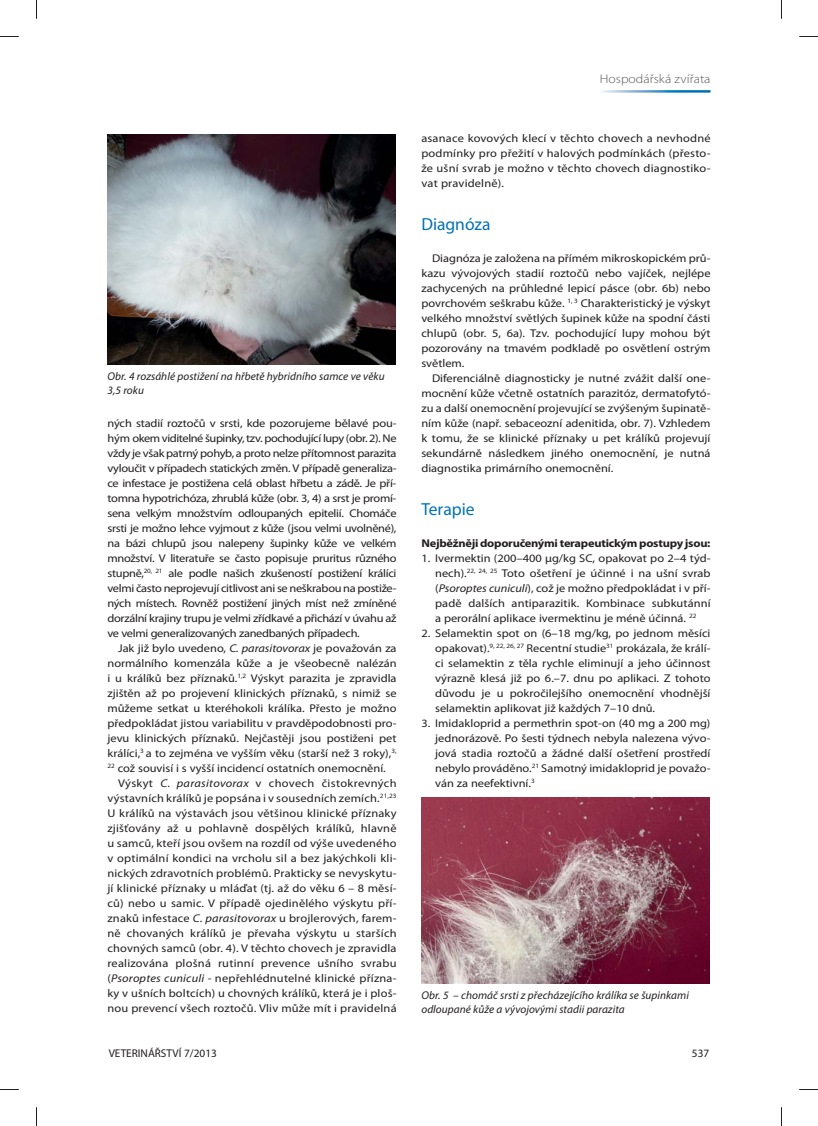
<style>
.page{position:relative;width:818px;height:1126px;background:#fff}
.page>*{position:absolute;margin:0;border:0;box-sizing:border-box;transform-origin:0 0}
.t1{font:17.5px "Myriad Pro";color:#0072b4}
.t2{font:300 12.5px "Myriad Pro";color:#58595b;scale:1.1 1}
.t3{font:11.25px/15px "Myriad Pro";letter-spacing:.005em;color:#231f20;text-align:justify;scale:1.1 1}
.t4{font:italic 11.25px/13.8px "Myriad Pro";letter-spacing:.005em;color:#231f20}
.t5{font:700 11.25px "Myriad Pro";letter-spacing:-.02em;color:#231f20;scale:1.1 1}
.t6{font:11.25px "Myriad Pro";letter-spacing:.025em;color:#231f20;scale:1.1 1}
.t7{font:11.25px "Myriad Pro";letter-spacing:.005em;color:#231f20}
.s1{font-style:italic}
</style>
<div class="page">
<img style="left:107px;top:135px;width:288px;height:229px">
<img style="left:421px;top:797px;width:287px;height:186px">
<svg style="left:0;top:36px;width:19px;height:1px"></svg>
<svg style="left:799px;top:36px;width:18px;height:1px"></svg>
<svg style="left:0;top:1089px;width:19px;height:1px"></svg>
<svg style="left:799px;top:1089px;width:18px;height:1px"></svg>
<svg style="left:36px;top:0;width:1px;height:19px"></svg>
<svg style="left:36px;top:1107px;width:1px;height:18px"></svg>
<p class="t4" style="left:107px;top:370px;width:278px">Obr. 4 rozsáhlé postižení na hřbetě hybridního samce ve věku<br>3,5 roku</p>
<p class="t3" style="left:107px;top:416px;width:264px">ných stadií roztočů v srsti, kde pozorujeme bělavé pou&shy;hým okem viditelné šupinky, tzv. pochodující lupy (obr. 2). Ne vždy je však patrný pohyb, a proto nelze přítomnost parazita vyloučit v případech statických změn. V případě generaliza&shy;ce infestace je postižena celá oblast hřbetu a zádě. Je pří&shy;tomna hypotrichóza, zhrublá kůže (obr. 3, 4) a srst je promí&shy;sena velkým množstvím odloupaných epitelií. Chomáče srsti je možno lehce vyjmout z kůže (jsou velmi uvolněné), na bázi chlupů jsou nalepeny šupinky kůže ve velkém množství. V literatuře se často popisuje pruritus různého stupně,<sup>20,</sup> <sup>21</sup> ale podle našich zkušeností postižení králíci velmi často neprojevují citlivost ani se neškrabou na postiže&shy;ných místech. Rovněž postižení jiných míst než zmíněné dorzální krajiny trupu je velmi zřídkavé a přichází v úvahu až ve velmi generalizovaných zanedbaných případech.</p>
<p class="t3" style="left:118px;top:641px;width:254px">Jak již bylo uvedeno, <span class="s1">C. parasitovorax</span> je považován za</p>
<p class="t3" style="left:107px;top:656px;width:264px">normálního komenzála kůže a je všeobecně nalézán</p>
<p class="t3" style="left:107px;top:671px;width:264px">i u králíků bez příznaků.<sup>1,2</sup> Výskyt parazita je zpravidla</p>
<p class="t3" style="left:107px;top:686px;width:264px">zjištěn až po projevení klinických příznaků, s nimiž se</p>
<p class="t3" style="left:107px;top:701px;width:264px">můžeme setkat u kteréhokoli králíka. Přesto je možno</p>
<p class="t3" style="left:107px;top:716px;width:264px">předpokládat jistou variabilitu v pravděpodobnosti pro-</p>
<p class="t3" style="left:107px;top:731px;width:264px">jevu klinických příznaků. Nejčastěji jsou postiženi pet</p>
<p class="t3" style="left:107px;top:746px;width:264px">králíci,<sup>3</sup> a to zejména ve vyšším věku (starší než 3 roky),<sup>3,</sup></p>
<p class="t3" style="left:107px;top:761px;width:254px"><sup>22</sup> což souvisí i s vyšší incidencí ostatních onemocnění.</p>
<p class="t6" style="left:118px;top:778px;width:254px">Výskyt <span class="s1">C. parasitovorax</span> v chovech čistokrevných</p>
<p class="t3" style="left:107px;top:791px;width:264px">výstavních králíků je popsána i v sousedních zemích.<sup>21,23</sup></p>
<p class="t3" style="left:107px;top:806px;width:264px">U králíků na výstavách jsou většinou klinické příznaky</p>
<p class="t3" style="left:107px;top:821px;width:264px">zjišťovány až u pohlavně dospělých králíků, hlavně</p>
<p class="t3" style="left:107px;top:836px;width:264px">u samců, kteří jsou ovšem na rozdíl od výše uvedeného</p>
<p class="t3" style="left:107px;top:851px;width:264px">v optimální kondici na vrcholu sil a bez jakýchkoli kli-</p>
<p class="t3" style="left:107px;top:866px;width:264px">nických zdravotních problémů. Prakticky se nevyskytu-</p>
<p class="t3" style="left:107px;top:881px;width:264px">jí klinické příznaky u mláďat (tj. až do věku 6 – 8 měsí-</p>
<p class="t3" style="left:107px;top:896px;width:264px">ců) nebo u samic. V případě ojedinělého výskytu pří-</p>
<p class="t3" style="left:107px;top:911px;width:264px">znaků infestace <span class="s1">C. parasitovorax</span> u brojlerových, farem-</p>
<p class="t3" style="left:107px;top:926px;width:264px">ně chovaných králíků je převaha výskytu u starších</p>
<p class="t3" style="left:107px;top:941px;width:264px">chovných samců (obr. 4). V těchto chovech je zpravidla</p>
<p class="t3" style="left:107px;top:956px;width:264px">realizována plošná rutinní prevence ušního svrabu</p>
<p class="t3" style="left:107px;top:971px;width:264px">(<span class="s1">Psoroptes cuniculi -</span> nepřehlédnutelné klinické přízna-</p>
<p class="t3" style="left:107px;top:986px;width:264px">ky v ušních boltcích) u chovných králíků, která je i ploš-</p>
<p class="t3" style="left:107px;top:1001px;width:264px">nou prevencí všech roztočů. Vliv může mít i pravidelná</p>
<p class="t2" style="left:599px;top:74px;width:102px">Hospodářská zvířata</p>
<p class="t3" style="left:421px;top:131px;width:264px">asanace kovových klecí v těchto chovech a nevhodné podmínky pro přežití v halových podmínkách (přesto&shy;že ušní svrab je možno v těchto chovech diagnostiko&shy;vat pravidelně).</p>
<h1 class="t1" style="left:421px;top:218px;width:70px">Diagnóza</h1>
<p class="t3" style="left:421px;top:251px;width:264px;text-indent:11px">Diagnóza je založena na přímém mikroskopickém prů&shy;kazu vývojových stadií roztočů nebo vajíček, nejlépe zachycených na průhledné lepicí pásce (obr. 6b) nebo povrchovém seškrabu kůže. <sup>1,</sup> <sup>3</sup> Charakteristický je výskyt velkého množství světlých šupinek kůže na spodní části chlupů (obr. 5, 6a). Tzv. pochodující lupy mohou být pozorovány na tmavém podkladě po osvětlení ostrým světlem.</p>
<p class="t3" style="left:421px;top:371px;width:264px;text-indent:11px">Diferenciálně diagnosticky je nutné zvážit další one&shy;mocnění kůže včetně ostatních parazitóz, dermatofytó&shy;zu a další onemocnění projevující se zvýšeným šupinatě&shy;ním kůže (např. sebaceozní adenitida, obr. 7). Vzhledem k tomu, že se klinické příznaky u pet králíků projevují sekundárně následkem jiného onemocnění, je nutná diagnostika primárního onemocnění.</p>
<h1 class="t1" style="left:421px;top:503px;width:55px">Terapie</h1>
<p class="t5" style="left:421px;top:538px;width:264px">Nejběžněji doporučenými terapeutickým postupy jsou:</p>
<p class="t3" style="left:435px;top:551px;width:252px;text-indent:-14px">1. Ivermektin (200–400 μg/kg SC, opakovat po 2–4 týd&shy;nech).<sup>22,</sup> <sup>24,</sup> <sup>25</sup> Toto ošetření je účinné i na ušní svrab (<span class="s1">Psoroptes cuniculi</span>), což je možno předpokládat i v pří&shy;padě dalších antiparazitik. Kombinace subkutánní a perorální aplikace ivermektinu je méně účinná. <sup>22</sup></p>
<p class="t3" style="left:435px;top:626px;width:252px;text-indent:-14px">2. Selamektin spot on (6–18 mg/kg, po jednom měsíci opakovat).<sup>9,</sup> <sup>22,</sup> <sup>26,</sup> <sup>27</sup> Recentní studie<sup>31</sup> prokázala, že králí&shy;ci selamektin z těla rychle eliminují a jeho účinnost výrazně klesá již po 6.–7. dnu po aplikaci. Z tohoto důvodu je u pokročilejšího onemocnění vhodnější selamektin aplikovat již každých 7–10 dnů.</p>
<p class="t3" style="left:435px;top:716px;width:252px;text-indent:-14px">3. Imidakloprid a permethrin spot-on (40 mg a 200 mg) jednorázově. Po šesti týdnech nebyla nalezena vývo&shy;jová stadia roztočů a žádné další ošetření prostředí nebylo prováděno.<sup>21</sup> Samotný imidakloprid je považo&shy;ván za neefektivní.<sup>3</sup></p>
<p class="t4" style="left:421px;top:989px;width:269px">Obr. 5 – chomáč srsti z přecházejícího králíka se šupinkami odloupané kůže a vývojovými stadii parazita</p>
<p class="t7" style="left:109px;top:1048px;width:110px">VETERINÁŘSTVÍ 7/2013</p>
<p class="t7" style="left:691px;top:1048px;width:19px">537</p>
</div>
